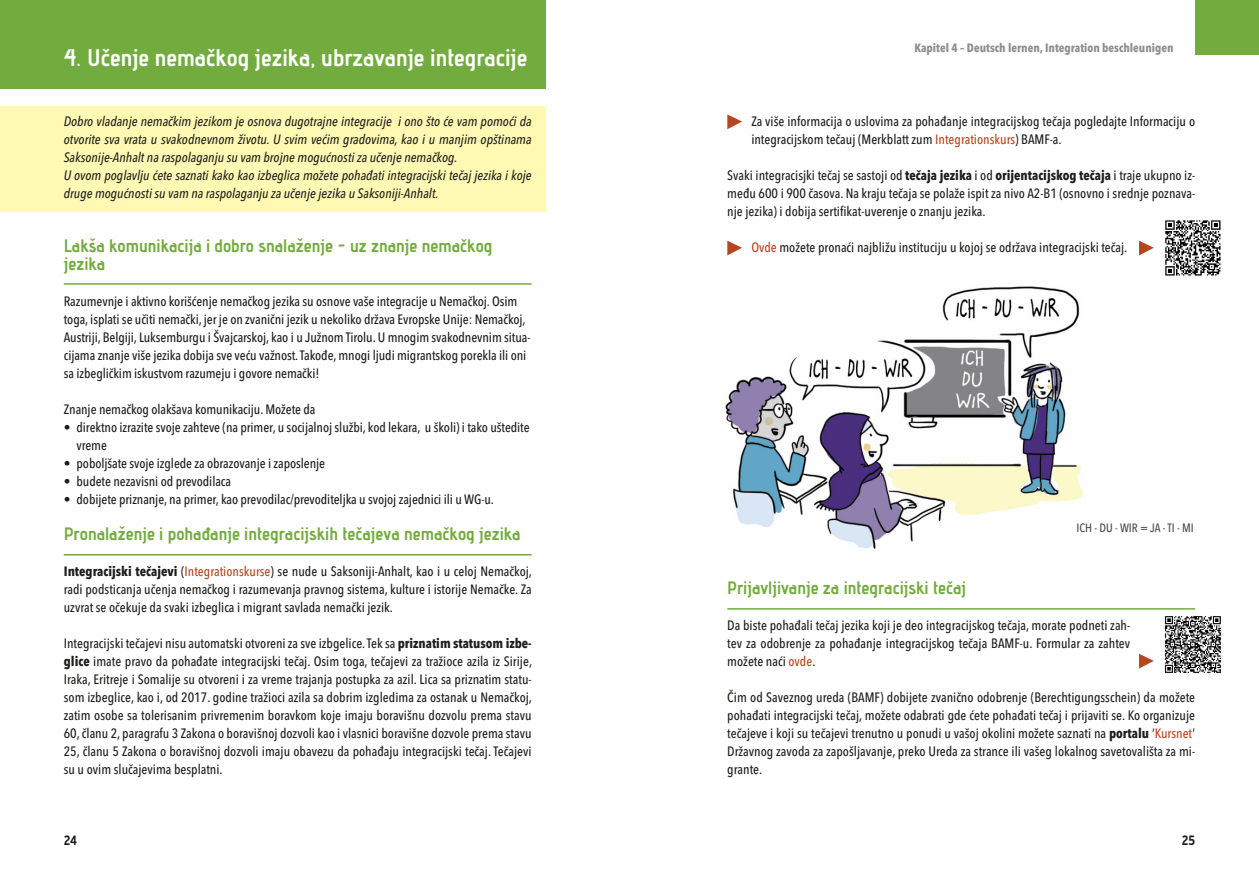
<style>
.page{position:relative;width:1259px;height:893px;background:#fff}
.page>*{position:absolute;margin:0;border:0;box-sizing:border-box;transform-origin:0 0}
.t1{font:24px "adventpro Bd 3";color:#fff}
.t2{font:18px/18px "adventpro Bd 3";color:#73ac3e}
.t3{font:500 13.5px/18px "Avenir Next Condensed";letter-spacing:-.005em;color:#1d1d1b;text-align:justify}
.t4{font:italic 500 13.5px/18px "Avenir Next Condensed";color:#1d1d1b}
.t5{font:700 condensed 13.5px "Interstate";color:#1d1d1b}
.t6{font:700 12px "Avenir Next Condensed";color:#8e8e8d}
.t7{font:500 12px "Avenir Next Condensed";color:#4a4a49}
.s1{font-weight:700}
.s2{color:#b7451d}
</style>
<div class="page">
<div style="left:0;top:0;width:545px;height:88px;background:#73ac3e"></div>
<div style="left:0;top:106px;width:545px;height:106px;background:#fff9b3"></div>
<hr style="left:64px;top:283px;width:467px;height:2px;background:#73ac3e">
<hr style="left:64px;top:554px;width:467px;height:1px;background:#73ac3e">
<hr style="left:727px;top:608px;width:468px;height:2px;background:#73ac3e">
<svg style="left:727px;top:114px;width:15px;height:15px"></svg>
<svg style="left:727px;top:241px;width:15px;height:14px"></svg>
<img style="left:725px;top:286px;width:358px;height:263px">
<div style="left:1195px;top:0;width:64px;height:54px;background:#73ac3e"></div>
<img style="left:1165px;top:220px;width:56px;height:56px">
<svg style="left:1139px;top:241px;width:14px;height:14px"></svg>
<img style="left:1164px;top:616px;width:57px;height:57px">
<svg style="left:1139px;top:654px;width:14px;height:15px"></svg>
<h1 class="t1" style="left:64px;top:49px;width:465px">4. Učenje nemačkog jezika, ubrzavanje integracije</h1>
<p class="t6" style="left:914px;top:40px;width:261px">Kapitel 4 – Deutsch lernen, Integration beschleunigen</p>
<p class="t4" style="left:64px;top:112px;width:469px">Dobro vladanje nemačkim jezikom je osnova dugotrajne integracije i ono što će vam pomoći da otvorite sva vrata u svakodnevnom životu. U svim većim gradovima, kao i u manjim opštinama Saksonije-Anhalt na raspolaganju su vam brojne mogućnosti za učenje nemačkog.<br>U ovom poglavlju ćete saznati kako kao izbeglica možete pohađati integracijski tečaj jezika i koje druge mogućnosti su vam na raspolaganju za učenje jezika u Saksoniji-Anhalt.</p>
<h2 class="t2" style="left:64px;top:238px;width:430px">Lakša komunikacija i dobro snalaženje - uz znanje nemačkog jezika</h2>
<p class="t3" style="left:64px;top:292px;width:468px;text-align:left">Razumevnje i aktivno korišćenje nemačkog jezika su osnove vaše integracije u Nemačkoj. Osim toga, isplati se učiti nemački, jer je on zvanični jezik u nekoliko država Evropske Unije: Nemačkoj, Austriji, Belgiji,Luksemburgu i Švajcarskoj, kao i u Južnom Tirolu. U mnogim svakodnevnim situa&shy;cijama znanje više jezika dobija sve veću važnost.Takođe, mnogi ljudi migrantskog porekla ili oni sa izbegličkim iskustvom razumeju i govore nemački!</p>
<p class="t3" style="left:64px;top:400px;width:253px">Znanje nemačkog olakšava komunikaciju. Možete da</p>
<p class="t3" style="left:77px;top:418px;width:455px;text-indent:-13px">• direktno izrazite svoje zahteve (na primer, u socijalnoj službi, kod lekara, u školi) i tako uštedite vreme</p>
<p class="t3" style="left:64px;top:454px;width:263px">• poboljšate svoje izglede za obrazovanje i zaposlenje</p>
<p class="t3" style="left:64px;top:472px;width:169px">• budete nezavisni od prevodilaca</p>
<p class="t3" style="left:64px;top:490px;width:431px">• dobijete priznanje, na primer, kao prevodilac/prevoditeljka u svojoj zajednici ili u WG-u.</p>
<h2 class="t2" style="left:64px;top:526px;width:458px">Pronalaženje i pohađanje integracijskih tečajeva nemačkog jezika</h2>
<p class="t3" style="left:64px;top:562px;width:470px"><span class="s1">Integracijski tečajevi</span> (<span class="s2">Integrationskurse</span>) se nude u Saksoniji-Anhalt, kao i u celoj Nemačkoj, radi podsticanja učenja nemačkog i razumevanja pravnog sistema, kulture i istorije Nemačke. Za uzvrat se očekuje da svaki izbeglica i migrant savlada nemački jezik.</p>
<p class="t3" style="left:64px;top:634px;width:470px">Integracijski tečajevi nisu automatski otvoreni za sve izbgelice.Tek sa <span class="s1">priznatim statusom izbe&shy;glice</span> imate pravo da pohađate integracijski tečaj. Osim toga, tečajevi za tražioce azila iz Sirije, Iraka, Eritreje i Somalije su otvoreni i za vreme trajanja postupka za azil. Lica sa priznatim statu&shy;som izbeglice, kao i, od 2017. godine tražioci azila sa dobrim izgledima za ostanak u Nemačkoj, zatim osobe sa tolerisanim privremenim boravkom koje imaju boravišnu dozvolu prema stavu 60,članu 2, paragrafu 3 Zakona o boravišnoj dozvoli kao i vlasnici boravišne dozvole prema stavu 25, članu 5 Zakona o boravišnoj dozvoli imaju obavezu da pohađaju integracijski tečaj. Tečajevi su u ovim slučajevima besplatni.</p>
<p class="t3" style="left:751px;top:112px;width:445px">Za više informacija o uslovima za pohađanje integracijskog tečaja pogledajte Informaciju o integracijskom tečauj (Merkblatt zum <span class="s2">Integrationskurs</span>) BAMF-a.</p>
<p class="t3" style="left:727px;top:166px;width:469px">Svaki integracisjki tečaj se sastoji od <span class="s1">tečaja jezika</span> i od <span class="s1">orijentacijskog tečaja</span> i traje ukupno iz&shy;među 600 i 900 časova. Na kraju tečaja se polaže ispit za nivo A2-B1 (osnovno i srednje poznava&shy;nje jezika) i dobija sertifikat-uverenje o znanju jezika.</p>
<p class="t3" style="left:751px;top:238px;width:377px"><span class="s2">Ovde</span> možete pronaći najbližu instituciju u kojoj se održava integracijski tečaj.</p>
<p class="t7" style="left:1076px;top:520px;width:119px">ICH-DU-WIR=JA-TI-MI</p>
<h2 class="t2" style="left:727px;top:580px;width:240px">Prijavljivanje za integracijski tečaj</h2>
<p class="t3" style="left:727px;top:616px;width:404px">Da biste pohađali tečaj jezika koji je deo integracijskog tečaja, morate podneti zah&shy;tev za odobrenje za pohađanje integracijskog tečaja BAMF-u. Formular za zahtev možete naći <span class="s2">ovde</span>.</p>
<p class="t3" style="left:727px;top:688px;width:469px">Čim od Saveznog ureda (BAMF) dobijete zvanično odobrenje (Berechtigungsschein) da možete pohađati integracijski tečaj, možete odabrati gde ćete pohađati tečaj i prijaviti se. Ko organizuje tečajeve i koji su tečajevi trenutno u ponudi u vašoj okolini možete saznati na <span class="s1">portalu</span> ‘<span class="s2">Kursnet</span>’ Državnog zavoda za zapošljavanje, preko Ureda za strance ili vašeg lokalnog savetovališta za mi&shy;grante.</p>
<p class="t5" style="left:64px;top:833px;width:15px">24</p>
<p class="t5" style="left:1181px;top:833px;width:15px">25</p>
</div>
